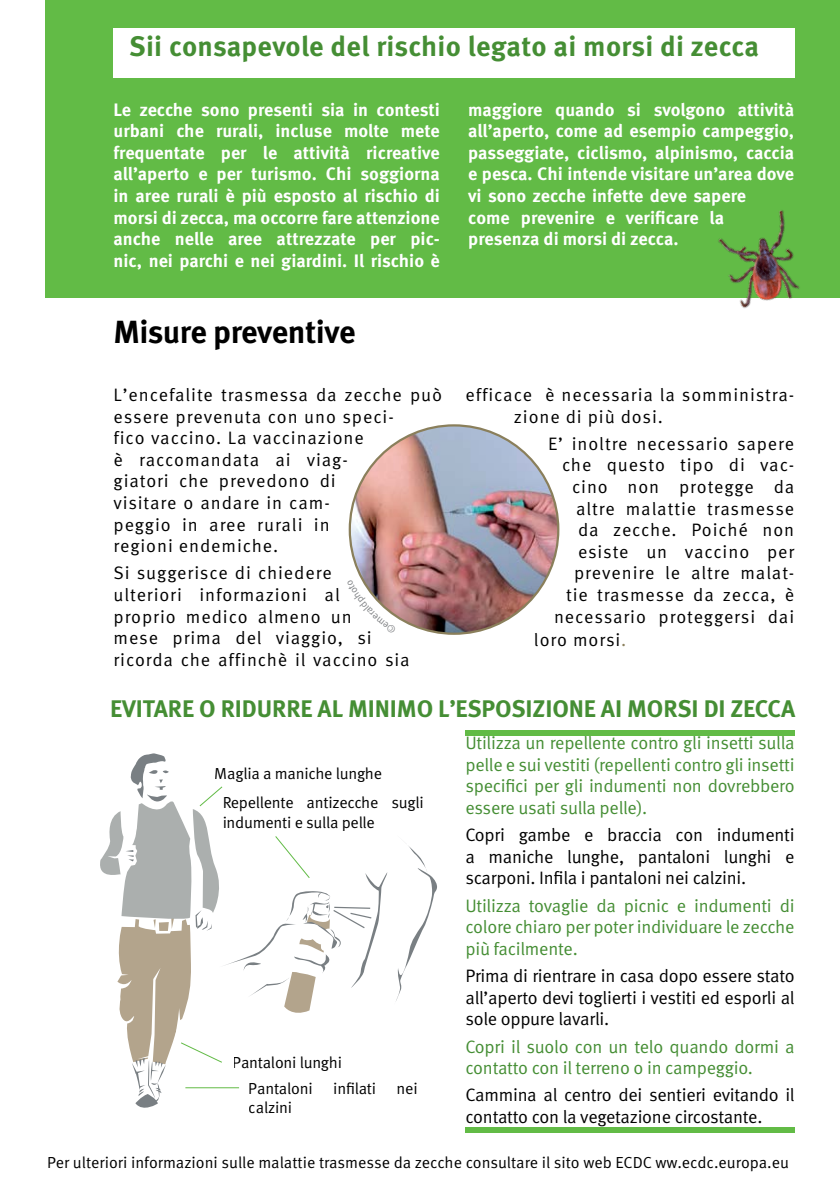
<style>
.page{position:relative;width:840px;height:1191px;background:#fff}
.page>*{position:absolute;margin:0;border:0;box-sizing:border-box;transform-origin:0 0}
.t1{font:700 32px "Meta Pro";color:#000}
.t2{font:700 28px "Meta Pro";letter-spacing:.005em;color:#458e34}
.t3{font:700 24px "Meta Pro";letter-spacing:-.005em;color:#458e34}
.t4{font:18px/21.6px "Meta Pro";letter-spacing:.045em;color:#000}
.t5{font:700 18px/21.6px "Meta Pro";color:#fff;text-align:justify}
.t6{font:18px/21.6px "Meta Pro";letter-spacing:-.015em;color:#458e34;text-align:justify}
.t7{font:18px/21.6px "Meta Pro";letter-spacing:-.015em;color:#000}
.t8{font:16px/19.2px "Meta Pro";letter-spacing:-.015em;color:#000}
.s1{color:#8a7f5b}
</style>
<div class="page">
<div style="left:45px;top:0;width:794px;height:298px;background:#62bb46"></div>
<div style="left:113px;top:28px;width:681px;height:50px;background:#fff"></div>
<svg style="left:396px;top:846px;width:41px;height:155px"></svg>
<img style="left:718px;top:210px;width:82px;height:99px">
<img style="left:349px;top:425px;width:209px;height:208px;border-radius:104px">
<svg style="left:100px;top:753px;width:287px;height:355px"></svg>
<div style="left:465px;top:729px;width:329px;height:6px;background:#62bb46"></div>
<div style="left:465px;top:1126px;width:329px;height:6px;background:#62bb46"></div>
<svg style="left:361px;top:580px;width:35px;height:38px"></svg>
<h2 class="t2" style="left:129px;top:29px;width:631px">Sii consapevole del rischio legato ai morsi di zecca</h2>
<p class="t5" style="left:113px;top:99px;width:328px">Le zecche sono presenti sia in contesti urbani che rurali, incluse molte mete frequentate per le attività ricreative all’aperto e per turismo. Chi soggiorna in aree rurali è più esposto al rischio di morsi di zecca, ma occorre fare attenzione anche nelle aree attrezzate per pic&shy;nic, nei parchi e nei giardini. Il rischio è</p>
<p class="t5" style="left:468px;top:99px;width:327px;text-align:left">maggiore quando si svolgono attività all’aperto, come ad esempio campeggio, passeggiate, ciclismo, alpinismo, caccia e pesca. Chi intende visitare un’area dove vi sono zecche infette deve sapere<br>come prevenire e verificare la presenza di morsi di zecca.</p>
<h1 class="t1" style="left:113px;top:312px;width:243px">Misure preventive</h1>
<p class="t4" style="left:113px;top:384px;width:330px">L’encefalite trasmessa da zecche può essere prevenuta con uno speci-<br>fico vaccino. La vaccinazione<br>è raccomandata ai viag-<br>giatori che prevedono di<br>visitare o andare in cam-<br>peggio in aree rurali in<br>regioni endemiche.</p>
<p class="t4" style="left:113px;top:563px;width:298px">Si suggerisce di chiedere<br>ulteriori informazioni al<br>proprio medico almeno un<br>mese prima del viaggio, si ricorda che affinchè il vaccino sia</p>
<p class="t4" style="left:513px;top:384px;width:281px;text-indent:-49px">efficace è necessaria la somministra&shy;zione di più dosi.</p>
<p class="t4" style="left:547px;top:433px;width:247px">E’ inoltre necessario sapere</p>
<p class="t4" style="left:561px;top:455px;width:234px">che questo tipo di vac-</p>
<p class="t4" style="left:571px;top:476px;width:224px">cino non protegge da</p>
<p class="t4" style="left:575px;top:498px;width:220px">altre malattie trasmesse</p>
<p class="t4" style="left:577px;top:520px;width:217px">da zecche. Poiché non</p>
<p class="t4" style="left:577px;top:541px;width:218px">esiste un vaccino per</p>
<p class="t4" style="left:573px;top:563px;width:221px">prevenire le altre malat-</p>
<p class="t4" style="left:565px;top:584px;width:230px">tie trasmesse da zecca, è</p>
<p class="t4" style="left:553px;top:606px;width:241px">necessario proteggersi dai</p>
<p class="t4" style="left:533px;top:629px;width:94px">loro morsi<span class="s1">.</span></p>
<h3 class="t3" style="left:110px;top:694px;width:646px">Evitare o ridurre al minimo l’esposizione ai morsi di zecca</h3>
<p class="t8" style="left:214px;top:764px;width:169px">Maglia a maniche lunghe</p>
<p class="t8" style="left:222px;top:794px;width:203px">Repellente antizecche sugli indumenti e sulla pelle</p>
<p class="t8" style="left:232px;top:1053px;width:111px">Pantaloni lunghi</p>
<p class="t8" style="left:249px;top:1079px;width:65px">Pantaloni</p>
<p class="t8" style="left:333px;top:1079px;width:44px">infilati</p>
<p class="t8" style="left:396px;top:1079px;width:23px">nei</p>
<p class="t8" style="left:249px;top:1098px;width:45px">calzini</p>
<p class="t6" style="left:465px;top:732px;width:330px">Utilizza un repellente contro gli insetti sulla pelle e sui vestiti (repellenti contro gli insetti specifici per gli indumenti non dovrebbero essere usati sulla pelle).</p>
<p class="t4" style="left:465px;top:824px;width:330px;text-align:justify">Copri gambe e braccia con indumenti a maniche lunghe, pantaloni lunghi e scarponi. Infila i pantaloni nei calzini.</p>
<p class="t6" style="left:465px;top:895px;width:330px">Utilizza tovaglie da picnic e indumenti di colore chiaro per poter individuare le zecche più facilmente.</p>
<p class="t4" style="left:465px;top:965px;width:331px;text-align:justify">Prima di rientrare in casa dopo essere stato all’aperto devi toglierti i vestiti ed esporli al sole oppure lavarli.</p>
<p class="t6" style="left:465px;top:1036px;width:330px">Copri il suolo con un telo quando dormi a contatto con il terreno o in campeggio.</p>
<p class="t7" style="left:465px;top:1085px;width:331px">Cammina al centro dei sentieri evitando il contatto con la vegetazione circostante.</p>
<p class="t8" style="left:47px;top:1153px;width:743px">Per ulteriori informazioni sulle malattie trasmesse da zecche consultare il sito web ECDC ww.ecdc.europa.eu</p>
</div>
